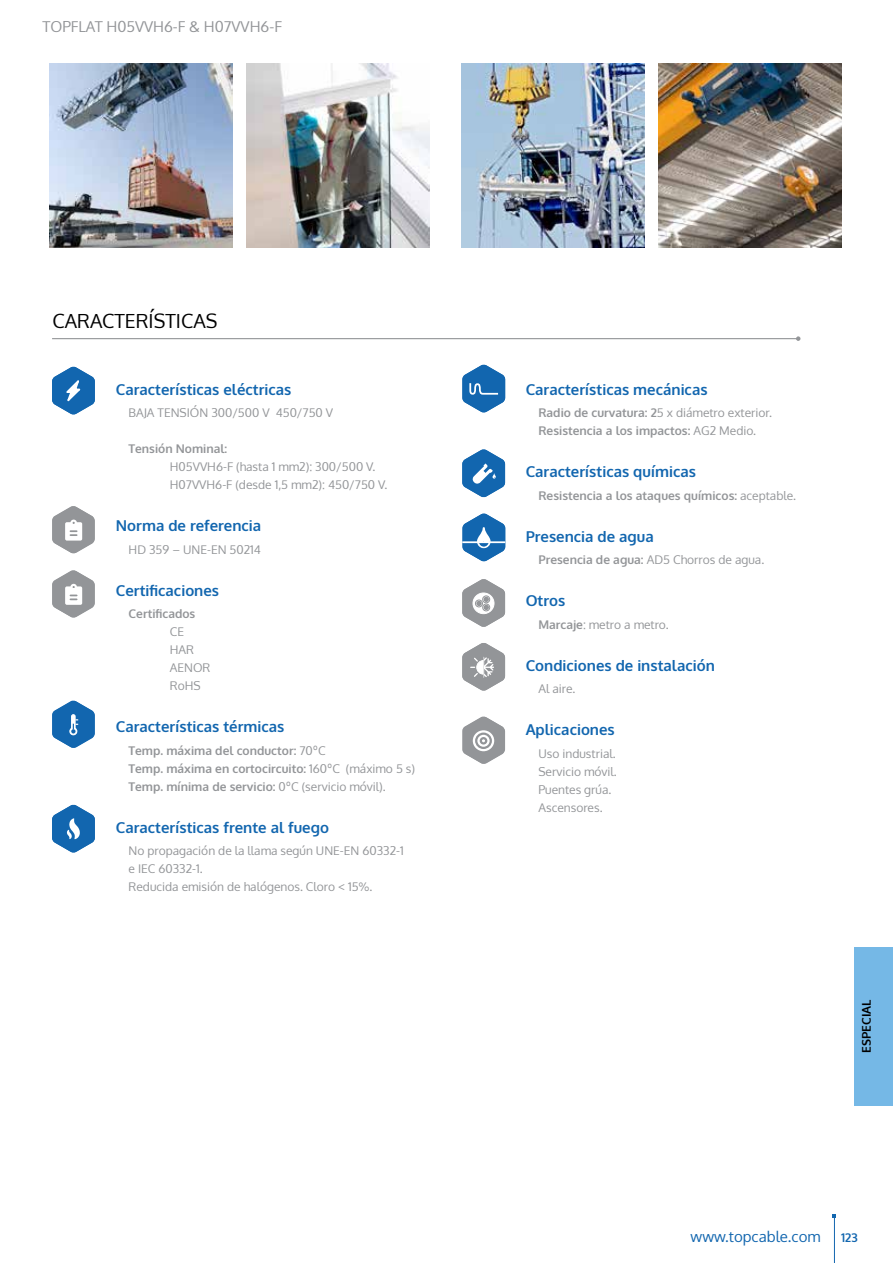
<style>
.page{position:relative;width:893px;height:1263px;background:#fff}
.page>*{position:absolute;margin:0;border:0;box-sizing:border-box;transform-origin:0 0}
.t1{font:19.5px "Oxygen";color:#000}
.t2{font:700 15px "Oxygen";color:#1266af}
.t3{font:15px "Oxygen";color:#939598}
.t4{font:15px "Oxygen";color:#1266af}
.t5{font:12px/18px "Oxygen";color:#939598}
.t6{font:700 12px/18px "Oxygen";color:#939598}
.t7{font:700 12px "Oxygen";color:#000}
.t8{font:700 12px "Oxygen";color:#1266af}
.s1{font-weight:400}
.s2{font-weight:700}
</style>
<div class="page">
<hr style="left:834px;top:1216px;width:1px;height:47px;background:#1266af">
<img style="left:246px;top:64px;width:183px;height:183px">
<img style="left:49px;top:64px;width:183px;height:183px">
<img style="left:658px;top:64px;width:183px;height:183px">
<img style="left:461px;top:64px;width:184px;height:183px">
<hr style="left:52px;top:338px;width:746px;height:1px;background:#939598">
<svg style="left:796px;top:336px;width:4px;height:5px"></svg>
<div style="left:855px;top:947px;width:38px;height:158px;background:#75b8e6"></div>
<svg style="left:52px;top:366px;width:43px;height:49px"></svg>
<svg style="left:462px;top:364px;width:43px;height:49px"></svg>
<svg style="left:52px;top:700px;width:43px;height:48px"></svg>
<svg style="left:462px;top:513px;width:43px;height:48px"></svg>
<svg style="left:52px;top:804px;width:43px;height:49px"></svg>
<svg style="left:462px;top:449px;width:43px;height:48px"></svg>
<svg style="left:462px;top:716px;width:43px;height:48px"></svg>
<svg style="left:52px;top:570px;width:43px;height:48px"></svg>
<svg style="left:52px;top:506px;width:43px;height:47px"></svg>
<svg style="left:462px;top:579px;width:43px;height:48px"></svg>
<svg style="left:462px;top:643px;width:43px;height:48px"></svg>
<p class="t3" style="left:43px;top:16px;width:241px">TOPFLAT H05VVH6-F &amp; H07VVH6-F</p>
<h1 class="t1" style="left:53px;top:308px;width:166px">CARACTERÍSTICAS</h1>
<p class="t2" style="left:116px;top:379px;width:177px">Características eléctricas</p>
<p class="t5" style="left:129px;top:403px;width:206px">BAJA TENSIÓN 300/500 V 450/750 V</p>
<p class="t6" style="left:129px;top:439px;width:100px">Tensión Nominal:</p>
<p class="t5" style="left:170px;top:457px;width:219px">H05VVH6-F (hasta 1 mm2): 300/500 V.<br>H07VVH6-F (desde 1,5 mm2): 450/750 V.</p>
<p class="t2" style="left:116px;top:516px;width:147px">Norma de referencia</p>
<p class="t5" style="left:129px;top:540px;width:134px">HD 359 – UNE-EN 50214</p>
<p class="t2" style="left:116px;top:580px;width:105px">Certificaciones</p>
<p class="t6" style="left:129px;top:604px;width:68px">Certificados</p>
<p class="t5" style="left:170px;top:622px;width:42px">CE<br>HAR<br>AENOR<br>RoHS</p>
<p class="t2" style="left:116px;top:717px;width:170px">Características térmicas</p>
<p class="t6" style="left:129px;top:741px;width:288px">Temp. máxima del conductor: <span class="s1">70ºC<br></span>Temp. máxima en cortocircuito: <span class="s1">160ºC (máximo 5 s)<br></span>Temp. mínima de servicio: <span class="s1">0ºC (servicio móvil).</span></p>
<p class="t2" style="left:116px;top:817px;width:215px">Características frente al fuego</p>
<p class="t5" style="left:129px;top:841px;width:277px">No propagación de la llama según UNE-EN 60332-1 e IEC 60332-1.<br>Reducida emisión de halógenos. Cloro &lt; 15%.</p>
<p class="t2" style="left:526px;top:379px;width:183px">Características mecánicas</p>
<p class="t6" style="left:538px;top:403px;width:235px">Radio de curvatura: 2<span class="s1">5 x diámetro exterior.<br></span>Resistencia a los impactos: <span class="s1">AG2 Medio.</span></p>
<p class="t2" style="left:526px;top:462px;width:172px">Características químicas</p>
<p class="t6" style="left:538px;top:486px;width:259px">Resistencia a los ataques químicos: <span class="s1">aceptable.</span></p>
<p class="t2" style="left:526px;top:526px;width:130px">Presencia de agua</p>
<p class="t5" style="left:538px;top:550px;width:227px"><span class="s2">Presencia de agua:</span> AD5 Chorros de agua.</p>
<p class="t2" style="left:526px;top:591px;width:41px">Otros</p>
<p class="t5" style="left:538px;top:615px;width:132px"><span class="s2">Marcaje</span>: metro a metro.</p>
<p class="t2" style="left:526px;top:655px;width:191px">Condiciones de instalación</p>
<p class="t5" style="left:538px;top:679px;width:39px">Al aire.</p>
<p class="t2" style="left:526px;top:720px;width:91px">Aplicaciones</p>
<p class="t5" style="left:538px;top:744px;width:80px">Uso industrial.<br>Servicio móvil.<br>Puentes grúa.<br>Ascensores.</p>
<p class="t7" style="left:858px;top:1052px;width:55px;rotate:-90deg">ESPECIAL</p>
<p class="t4" style="left:691px;top:1227px;width:131px">www.topcable.com</p>
<p class="t8" style="left:841px;top:1229px;width:18px">123</p>
</div>
